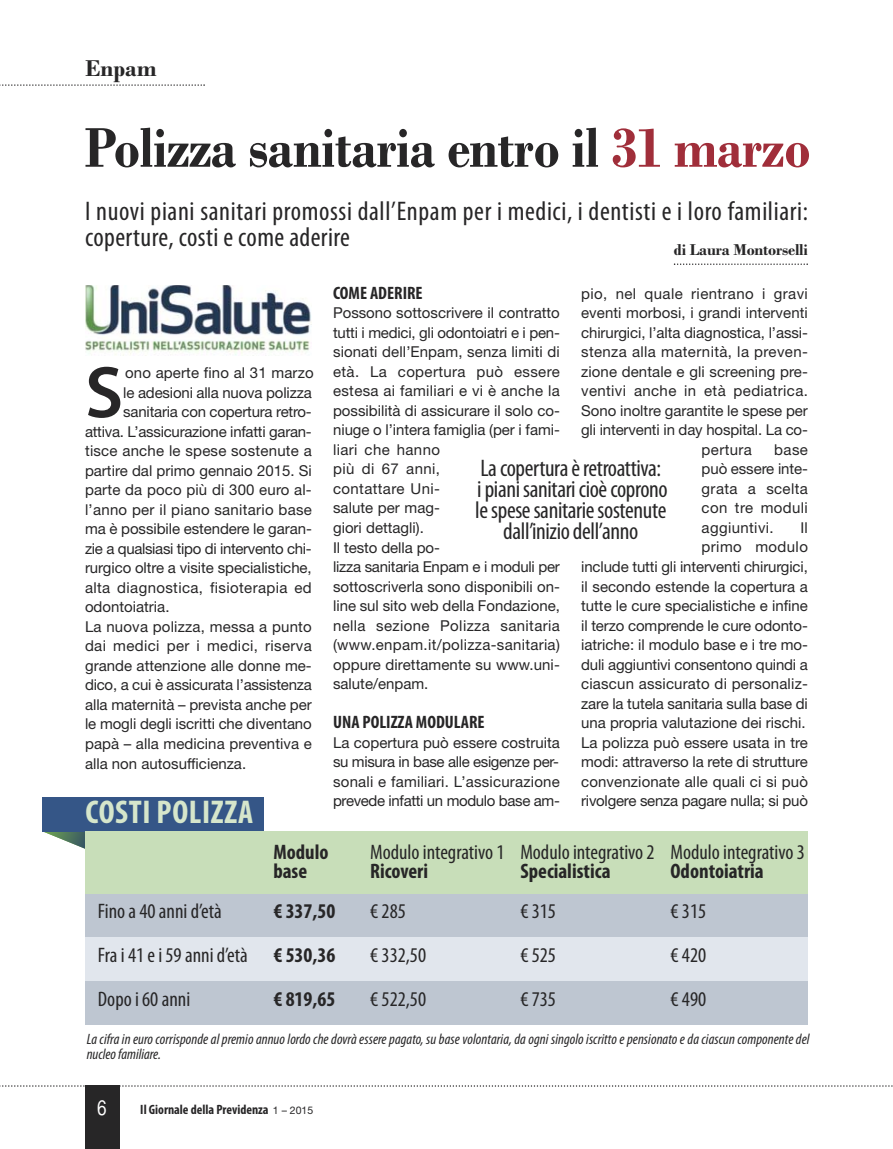
<style>
.page{position:relative;width:893px;height:1149px;background:#fff}
.page>*{position:absolute;margin:0;border:0;box-sizing:border-box;transform-origin:0 0}
.t1{font:600 73.65px "Myriad Pro";color:#272627}
.t2{font:700 58.8px "Bodoni";letter-spacing:-.015em;color:#272627;scale:.91 1}
.t3{font:700 condensed 33px "Myriad Pro";letter-spacing:.02em;color:#d6e6cb}
.t4{font:condensed 27px/25.5px "Myriad Pro";letter-spacing:.025em;color:#272627}
.t5{font:condensed 24px/21px "Myriad Pro";letter-spacing:-.015em;color:#272627;text-align:center}
.t6{font:700 24px "Bodoni";color:#272627}
.t7{font:condensed 21px/19.5px "Myriad Pro";color:#272627}
.t8{font:700 condensed 21px/19.5px "Myriad Pro";color:#272627}
.t9{font:21px "Helvetica CY Plain";color:#fff}
.t10{font:700 condensed 18px "Myriad Pro";color:#272627}
.t11{font:700 16.5px "Bodoni";letter-spacing:-.015em;color:#272627}
.t12{font:15px/19.5px "Helvetica Neue";color:#272627;text-align:justify}
.t13{font:italic condensed 15px/15px "Myriad Pro";letter-spacing:.005em;color:#272627}
.t14{font:15px "Helvetica Neue";letter-spacing:.025em;color:#272627}
.t15{font:15px "Helvetica Neue";letter-spacing:-.02em;color:#272627}
.t16{font:15px "Helvetica Neue";letter-spacing:.02em;color:#272627}
.t17{font:700 condensed 13.5px "Myriad Pro";color:#272627}
.s1{color:#a02e3a}
.s2{font-weight:700}
.s3{font-family:"Helvetica Neue";font-weight:400;font-stretch:normal;font-size:10.5px}
</style>
<div class="page">
<svg style="left:0;top:1085px;width:893px;height:1px"></svg>
<div style="left:85px;top:1084px;width:34px;height:64px;background:#272627"></div>
<svg style="left:0;top:84px;width:205px;height:2px"></svg>
<svg style="left:674px;top:263px;width:134px;height:2px"></svg>
<svg style="left:42px;top:803px;width:43px;height:46px"></svg>
<div style="left:43px;top:796px;width:221px;height:35px;background:#355687"></div>
<div style="left:85px;top:830px;width:272px;height:63px;background:#c8deb9"></div>
<div style="left:357px;top:830px;width:151px;height:63px;background:#c8deb9"></div>
<div style="left:508px;top:830px;width:150px;height:63px;background:#c8deb9"></div>
<div style="left:658px;top:830px;width:150px;height:63px;background:#c8deb9"></div>
<div style="left:85px;top:893px;width:176px;height:44px;background:#bec6d1"></div>
<div style="left:261px;top:893px;width:96px;height:44px;background:#bec6d1"></div>
<div style="left:357px;top:893px;width:151px;height:44px;background:#bec6d1"></div>
<div style="left:508px;top:893px;width:150px;height:44px;background:#bec6d1"></div>
<div style="left:658px;top:893px;width:150px;height:44px;background:#bec6d1"></div>
<div style="left:85px;top:937px;width:176px;height:43px;background:#e1e6ed"></div>
<div style="left:261px;top:937px;width:96px;height:43px;background:#e1e6ed"></div>
<div style="left:357px;top:937px;width:151px;height:43px;background:#e1e6ed"></div>
<div style="left:508px;top:937px;width:150px;height:43px;background:#e1e6ed"></div>
<div style="left:658px;top:937px;width:150px;height:43px;background:#e1e6ed"></div>
<div style="left:85px;top:980px;width:176px;height:44px;background:#bec6d1"></div>
<div style="left:261px;top:980px;width:96px;height:44px;background:#bec6d1"></div>
<div style="left:357px;top:980px;width:151px;height:44px;background:#bec6d1"></div>
<div style="left:508px;top:980px;width:150px;height:44px;background:#bec6d1"></div>
<div style="left:658px;top:980px;width:150px;height:44px;background:#bec6d1"></div>
<img style="left:85px;top:285px;width:227px;height:70px">
<p class="t6" style="left:85px;top:60px;width:73px">Enpam</p>
<p class="t2" style="left:85px;top:128px;width:799px">Polizza sanitaria entro il <span class="s1">31 marzo</span></p>
<p class="t4" style="left:85px;top:201px;width:724px">I nuovi piani sanitari promossi dall’Enpam per i medici, i dentisti e i loro familiari: coperture, costi e come aderire</p>
<p class="t11" style="left:674px;top:244px;width:136px">di Laura Montorselli</p>
<p class="t1" style="left:85px;top:348px;width:40px">S</p>
<p class="t12" style="left:125px;top:364px;width:190px">ono aperte fino al 31 marzo</p>
<p class="t12" style="left:123px;top:384px;width:190px">le adesioni alla nuova polizza</p>
<p class="t12" style="left:123px;top:403px;width:190px">sanitaria con copertura retro-</p>
<p class="t12" style="left:85px;top:423px;width:228px">attiva. L’assicurazione infatti garan-</p>
<p class="t12" style="left:85px;top:442px;width:228px">tisce anche le spese sostenute a</p>
<p class="t12" style="left:85px;top:462px;width:228px">partire dal primo gennaio 2015. Si</p>
<p class="t12" style="left:85px;top:481px;width:228px">parte da poco più di 300 euro al-</p>
<p class="t16" style="left:85px;top:504px;width:228px">l’anno per il piano sanitario base</p>
<p class="t12" style="left:85px;top:520px;width:228px">ma è possibile estendere le garan-</p>
<p class="t15" style="left:85px;top:543px;width:228px">zie a qualsiasi tipo di intervento chi-</p>
<p class="t12" style="left:85px;top:559px;width:228px">rurgico oltre a visite specialistiche,</p>
<p class="t14" style="left:85px;top:582px;width:228px">alta diagnostica, fisioterapia ed</p>
<p class="t12" style="left:85px;top:598px;width:86px">odontoiatria.</p>
<p class="t12" style="left:85px;top:618px;width:228px">La nuova polizza, messa a punto</p>
<p class="t14" style="left:85px;top:640px;width:228px">dai medici per i medici, riserva</p>
<p class="t12" style="left:85px;top:657px;width:228px">grande attenzione alle donne me-</p>
<p class="t12" style="left:85px;top:676px;width:228px">dico, a cui è assicurata l’assistenza</p>
<p class="t12" style="left:85px;top:696px;width:228px">alla maternità – prevista anche per</p>
<p class="t12" style="left:85px;top:715px;width:228px">le mogli degli iscritti che diventano</p>
<p class="t12" style="left:85px;top:735px;width:228px">papà – alla medicina preventiva e</p>
<p class="t12" style="left:85px;top:754px;width:163px">alla non autosufficienza.</p>
<p class="t3" style="left:85px;top:800px;width:169px">COSTI POLIZZA</p>
<p class="t10" style="left:333px;top:286px;width:91px">COME ADERIRE</p>
<p class="t12" style="left:333px;top:305px;width:228px;text-align:left">Possono sottoscrivere il contratto tutti i medici, gli odontoiatri e i pen&shy;sionati dell’Enpam, senza limiti di età. La copertura può essere estesa ai familiari e vi è anche la possibilità di assicurare il solo co&shy;niuge o l’intera famiglia (per i fami&shy;liari che hanno<br>più di 67 anni,<br>contattare Uni-<br>salute per mag-<br>giori dettagli).<br>Il testo della po-<br>lizza sanitaria Enpam e i moduli per sottoscriverla sono disponibili on&shy;line sul sito web della Fondazione, nella sezione Polizza sanitaria (www.enpam.it/polizza-sanitaria) oppure direttamente su www.uni&shy;salute/enpam.</p>
<p class="t10" style="left:333px;top:715px;width:153px">UNA POLIZZA MODULARE</p>
<p class="t12" style="left:333px;top:734px;width:228px">La copertura può essere costruita su misura in base alle esigenze per&shy;sonali e familiari. L’assicurazione prevede infatti un modulo base am-</p>
<p class="t14" style="left:581px;top:288px;width:228px">pio, nel quale rientrano i gravi</p>
<p class="t12" style="left:581px;top:304px;width:228px">eventi morbosi, i grandi interventi</p>
<p class="t12" style="left:581px;top:324px;width:228px">chirurgici, l’alta diagnostica, l’assi-</p>
<p class="t14" style="left:581px;top:346px;width:228px">stenza alla maternità, la preven-</p>
<p class="t12" style="left:581px;top:363px;width:228px">zione dentale e gli screening pre-</p>
<p class="t14" style="left:581px;top:385px;width:228px">ventivi anche in età pediatrica.</p>
<p class="t12" style="left:581px;top:402px;width:228px">Sono inoltre garantite le spese per</p>
<p class="t12" style="left:581px;top:421px;width:228px">gli interventi in day hospital. La co-</p>
<p class="t14" style="left:702px;top:444px;width:52px">pertura</p>
<p class="t12" style="left:702px;top:441px;width:108px;text-indent:73px">base può essere inte&shy;grata a scelta con tre moduli aggiuntivi.</p>
<p class="t5" style="left:475px;top:460px;width:194px">La copertura è retroattiva:<br>i piani sanitari cioè coprono le spese sanitarie sostenute dall’inizio dell’anno</p>
<p class="t12" style="left:581px;top:519px;width:228px;text-align:right">Il<br>primo modulo<br>include tutti gli interventi chirurgici, il secondo estende la copertura a tutte le cure specialistiche e infine il terzo comprende le cure odonto&shy;iatriche: il modulo base e i tre mo&shy;duli aggiuntivi consentono quindi a ciascun assicurato di personaliz&shy;zare la tutela sanitaria sulla base di una propria valutazione dei rischi.<br>La polizza può essere usata in tre modi: attraverso la rete di strutture convenzionate alle quali ci si può rivolgere senza pagare nulla; si può</p>
<p class="t8" style="left:273px;top:843px;width:57px">Modulo base</p>
<p class="t7" style="left:370px;top:843px;width:136px">Modulo integrativo 1<br><span class="s2">Ricoveri</span></p>
<p class="t7" style="left:520px;top:843px;width:136px">Modulo integrativo 2<br><span class="s2">Specialistica</span></p>
<p class="t7" style="left:670px;top:843px;width:136px">Modulo integrativo 3<br><span class="s2">Odontoiatria</span></p>
<p class="t7" style="left:98px;top:902px;width:126px">Fino a 40 anni d’età</p>
<p class="t8" style="left:273px;top:902px;width:63px">€ 337,50</p>
<p class="t7" style="left:370px;top:902px;width:37px">€ 285</p>
<p class="t7" style="left:520px;top:902px;width:37px">€ 315</p>
<p class="t7" style="left:670px;top:902px;width:37px">€ 315</p>
<p class="t7" style="left:98px;top:946px;width:239px">Fra i 41 e i 59 anni d’età <span class="s2">€ 530,36</span></p>
<p class="t7" style="left:370px;top:946px;width:57px">€ 332,50</p>
<p class="t7" style="left:520px;top:946px;width:37px">€ 525</p>
<p class="t7" style="left:670px;top:946px;width:37px">€ 420</p>
<p class="t7" style="left:98px;top:990px;width:94px">Dopo i 60 anni</p>
<p class="t8" style="left:273px;top:990px;width:63px">€ 819,65</p>
<p class="t7" style="left:370px;top:990px;width:57px">€ 522,50</p>
<p class="t7" style="left:520px;top:990px;width:37px">€ 735</p>
<p class="t7" style="left:670px;top:990px;width:37px">€ 490</p>
<p class="t13" style="left:87px;top:1032px;width:724px">La cifra in euro corrisponde al premio annuo lordo che dovrà essere pagato, su base volontaria, da ogni singolo iscritto e pensionato e da ciascun componente del nucleo familiare.</p>
<p class="t9" style="left:97px;top:1095px;width:11px">6</p>
<p class="t17" style="left:140px;top:1104px;width:174px">Il Giornale della Previdenza <span class="s3">1 – 2015</span></p>
</div>
